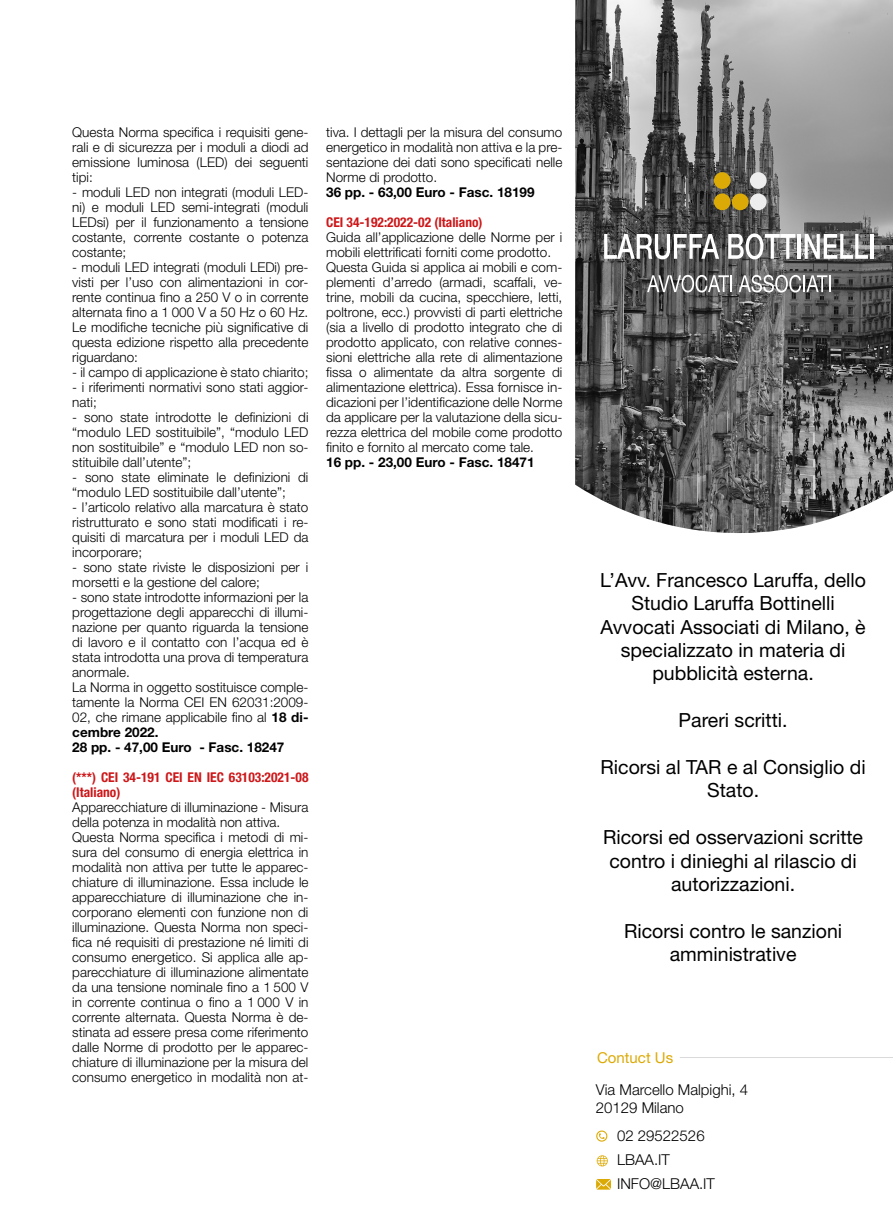
<style>
.page{position:relative;width:893px;height:1212px;background:#fff}
.page>*{position:absolute;margin:0;border:0;box-sizing:border-box;transform-origin:0 0}
.t1{font:19.5px/23.4px "Helvetica Neue LT Std";color:#000;text-align:center}
.t2{font:300 15px/24px "Helvetica Neue LT Std";color:#000}
.t3{font:15px "Helvetica Neue LT Std";color:#dcaa07}
.t4{font:300 13.5px/15px "Helvetica Neue LT Std";color:#000;text-align:justify}
.t5{font:700 condensed 13.5px/15px "Helvetica Neue LT Std";color:#cd1719}
.t6{font:700 13.5px "Helvetica Neue LT Std";color:#000}
.s1{font-weight:700}
</style>
<div class="page">
<img style="left:575px;top:0;width:318px;height:533px">
<hr style="left:680px;top:1057px;width:213px;height:1px;background:#dadada">
<svg style="left:596px;top:1130px;width:11px;height:11px"></svg>
<svg style="left:596px;top:1179px;width:15px;height:10px"></svg>
<svg style="left:597px;top:1155px;width:11px;height:11px"></svg>
<div style="left:714px;top:172px;width:17px;height:17px;background:#dcaa07;border-radius:50%"></div>
<div style="left:714px;top:193px;width:17px;height:17px;background:#dcaa07;border-radius:50%"></div>
<div style="left:750px;top:172px;width:17px;height:17px;background:#ededed;border-radius:50%"></div>
<div style="left:750px;top:193px;width:17px;height:17px;background:#ededed;border-radius:50%"></div>
<div style="left:732px;top:193px;width:17px;height:17px;background:#dcaa07;border-radius:50%"></div>
<svg style="left:647px;top:275px;width:85px;height:17px"></svg>
<svg style="left:739px;top:275px;width:92px;height:17px"></svg>
<svg style="left:604px;top:234px;width:115px;height:25px"></svg>
<svg style="left:728px;top:233px;width:67px;height:26px"></svg>
<hr style="left:797px;top:234px;width:4px;height:25px;background:#fff">
<svg style="left:805px;top:234px;width:63px;height:25px"></svg>
<hr style="left:870px;top:234px;width:3px;height:25px;background:#fff">
<p class="t4" style="left:72px;top:125px;width:238px">Questa Norma specifica i requisiti gene&shy;rali e di sicurezza per i moduli a diodi ad emissione luminosa (LED) dei seguenti tipi:</p>
<p class="t4" style="left:72px;top:185px;width:238px">- moduli LED non integrati (moduli LED&shy;ni) e moduli LED semi-integrati (moduli LEDsi) per il funzionamento a tensione costante, corrente costante o potenza costante;</p>
<p class="t4" style="left:72px;top:260px;width:238px">- moduli LED integrati (moduli LEDi) pre&shy;visti per l’uso con alimentazioni in cor&shy;rente continua fino a 250 V o in corrente alternata fino a 1 000 V a 50 Hz o 60 Hz.<br>Le modifiche tecniche più significative di questa edizione rispetto alla precedente riguardano:</p>
<p class="t4" style="left:72px;top:365px;width:238px">- il campo di applicazione è stato chiarito;</p>
<p class="t4" style="left:72px;top:380px;width:238px">- i riferimenti normativi sono stati aggior&shy;nati;</p>
<p class="t4" style="left:72px;top:410px;width:238px">- sono state introdotte le definizioni di “modulo LED sostituibile”, “modulo LED non sostituibile” e “modulo LED non so&shy;stituibile dall’utente”;</p>
<p class="t4" style="left:72px;top:470px;width:238px">- sono state eliminate le definizioni di “modulo LED sostituibile dall’utente”;</p>
<p class="t4" style="left:72px;top:500px;width:238px">- l’articolo relativo alla marcatura è stato ristrutturato e sono stati modificati i re&shy;quisiti di marcatura per i moduli LED da incorporare;</p>
<p class="t4" style="left:72px;top:560px;width:238px">- sono state riviste le disposizioni per i morsetti e la gestione del calore;</p>
<p class="t4" style="left:72px;top:590px;width:238px;text-align:left">- sono state introdotte informazioni per la progettazione degli apparecchi di illumi&shy;nazione per quanto riguarda la tensione di lavoro e il contatto con l’acqua ed è stata introdotta una prova di temperatura anormale.<br>La Norma in oggetto sostituisce comple&shy;tamente la Norma CEI EN 62031:2009- 02, che rimane applicabile fino al <span class="s1">18 di&shy;cembre 2022.<br>28 pp. - 47,00 Euro - Fasc. 18247</span></p>
<p class="t5" style="left:72px;top:770px;width:238px">(***) CEI 34-191 CEI EN IEC 63103:2021-08 (Italiano)</p>
<p class="t4" style="left:72px;top:800px;width:238px;text-align:left">Apparecchiature di illuminazione - Misura della potenza in modalità non attiva.<br>Questa Norma specifica i metodi di mi&shy;sura del consumo di energia elettrica in modalità non attiva per tutte le apparec&shy;chiature di illuminazione. Essa include le apparecchiature di illuminazione che in&shy;corporano elementi con funzione non di illuminazione. Questa Norma non speci&shy;fica né requisiti di prestazione né limiti di consumo energetico. Si applica alle ap&shy;parecchiature di illuminazione alimentate da una tensione nominale fino a 1 500 V in corrente continua o fino a 1 000 V in corrente alternata. Questa Norma è de&shy;stinata ad essere presa come riferimento dalle Norme di prodotto per le apparec&shy;chiature di illuminazione per la misura del consumo energetico in modalità non at-</p>
<p class="t4" style="left:326px;top:125px;width:238px">tiva. I dettagli per la misura del consumo energetico in modalità non attiva e la pre&shy;sentazione dei dati sono specificati nelle Norme di prodotto.</p>
<p class="t6" style="left:326px;top:184px;width:210px">36 pp. - 63,00 Euro - Fasc. 18199</p>
<p class="t5" style="left:326px;top:215px;width:158px">CEI 34-192:2022-02 (Italiano)</p>
<p class="t4" style="left:326px;top:230px;width:238px;text-align:left">Guida all’applicazione delle Norme per i mobili elettrificati forniti come prodotto.<br>Questa Guida si applica ai mobili e com&shy;plementi d’arredo (armadi, scaffali, ve&shy;trine, mobili da cucina, specchiere, letti, poltrone, ecc.) provvisti di parti elettriche (sia a livello di prodotto integrato che di prodotto applicato, con relative connes&shy;sioni elettriche alla rete di alimentazione fissa o alimentate da altra sorgente di alimentazione elettrica). Essa fornisce in&shy;dicazioni per l’identificazione delle Norme da applicare per la valutazione della sicu&shy;rezza elettrica del mobile come prodotto finito e fornito al mercato come tale.</p>
<p class="t6" style="left:326px;top:454px;width:210px">16 pp. - 23,00 Euro - Fasc. 18471</p>
<h1 class="t1" style="left:600px;top:568px;width:267px">L’Avv. Francesco Laruffa, dello<br>Studio Laruffa Bottinelli<br>Avvocati Associati di Milano, è specializzato in materia di pubblicità esterna.</h1>
<h1 class="t1" style="left:679px;top:708px;width:111px">Pareri scritti.</h1>
<h1 class="t1" style="left:601px;top:755px;width:267px">Ricorsi al TAR e al Consiglio di<br>Stato.</h1>
<h1 class="t1" style="left:603px;top:825px;width:261px">Ricorsi ed osservazioni scritte contro i dinieghi al rilascio di autorizzazioni.</h1>
<h1 class="t1" style="left:624px;top:919px;width:220px">Ricorsi contro le sanzioni amministrative</h1>
<p class="t3" style="left:597px;top:1049px;width:78px">Contuct Us</p>
<p class="t2" style="left:596px;top:1080px;width:154px;line-height:18px">Via Marcello Malpighi, 4<br>20129 Milano</p>
<p class="t2" style="left:617px;top:1124px;width:99px">02 29522526<br>LBAA.IT<br>INFO@LBAA.IT</p>
</div>
